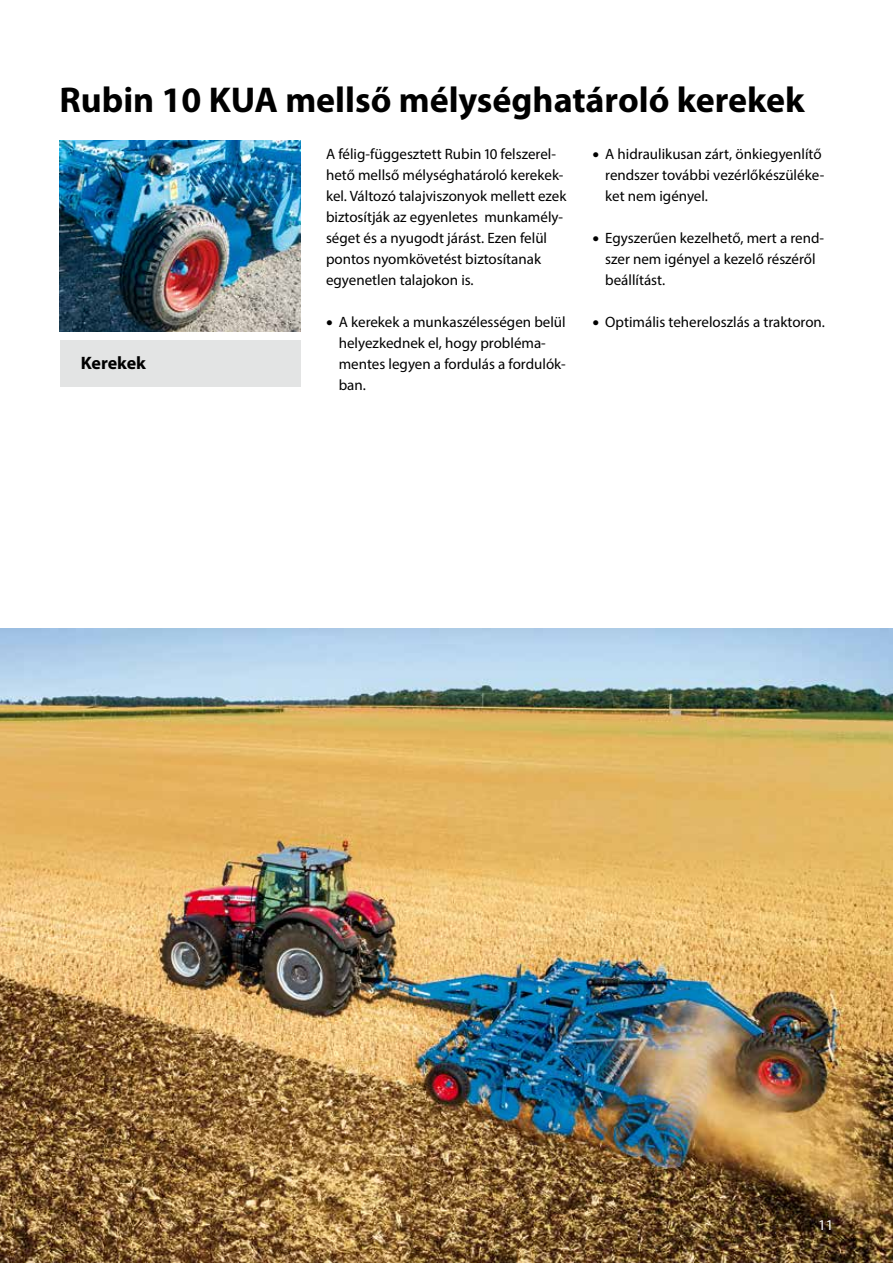
<style>
.page{position:relative;width:893px;height:1263px;background:#fff}
.page>*{position:absolute;margin:0;border:0;box-sizing:border-box;transform-origin:0 0}
.t1{font:700 36px "Myriad Pro";color:#000}
.t2{font:700 18px "Myriad Pro";letter-spacing:-.005em;color:#000}
.t3{font:15px/21px "Myriad Pro";color:#000}
.t4{font:15px "Myriad Pro";color:#fff}
.s1{font-size:24px}
</style>
<div class="page">
<div style="left:60px;top:340px;width:240px;height:47px;background:#e3e4e4"></div>
<img style="left:60px;top:140px;width:240px;height:192px">
<img style="left:0;top:629px;width:893px;height:634px">
<h1 class="t1" style="left:60px;top:76px;width:747px">Rubin 10 KUA mellső mélységhatároló kerekek</h1>
<p class="t3" style="left:326px;top:143px;width:242px">A félig-függesztett Rubin 10 felszerel&shy;hető mellső mélységhatároló kerekek&shy;kel. Változó talajviszonyok mellett ezek biztosítják az egyenletes munkamély&shy;séget és a nyugodt járást. Ezen felül pontos nyomkövetést biztosítanak egyenetlen talajokon is.</p>
<p class="t3" style="left:339px;top:311px;width:229px;text-indent:-13px"><span class="s1">•</span> A kerekek a munkaszélességen belül helyezkednek el, hogy probléma&shy;mentes legyen a fordulás a fordulók&shy;ban.</p>
<p class="t3" style="left:605px;top:143px;width:221px;text-indent:-13px"><span class="s1">•</span> A hidraulikusan zárt, önkiegyenlítő rendszer további vezérlőkészüléke&shy;ket nem igényel.</p>
<p class="t3" style="left:605px;top:227px;width:220px;text-indent:-13px"><span class="s1">•</span> Egyszerűen kezelhető, mert a rend&shy;szer nem igényel a kezelő részéről beállítást.</p>
<p class="t3" style="left:592px;top:311px;width:234px"><span class="s1">•</span> Optimális tehereloszlás a traktoron.</p>
<p class="t2" style="left:81px;top:351px;width:67px">Kerekek</p>
<p class="t4" style="left:818px;top:1216px;width:17px">11</p>
</div>
